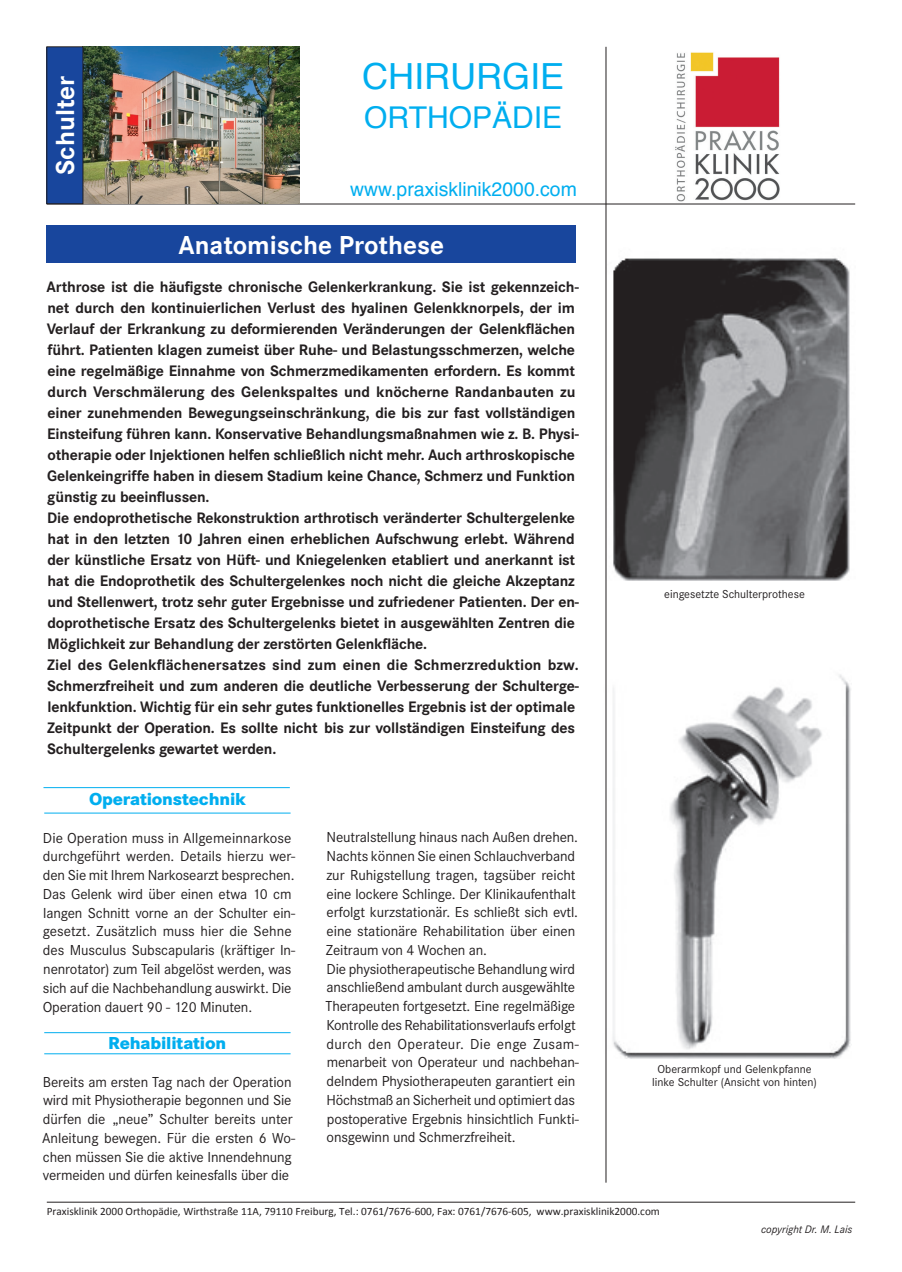
<style>
.page{position:relative;width:902px;height:1272px;background:#fff}
.page>*{position:absolute;margin:0;border:0;box-sizing:border-box;transform-origin:0 0}
.t1{font:36px "Helvetica";color:#00aeef}
.t2{font:30px "Helvetica";color:#00aeef}
.t3{font:700 27px "Corporate S";color:#fff}
.t4{font:19.35px "Helvetica";color:#00aeef}
.t5{font:800 18px "Corporate S";letter-spacing:-.01em;color:#00aeef}
.t6{font:700 15.75px/21px "Corporate S";letter-spacing:-.01em;color:#231f20}
.t7{font:15px/18.8px "Corporate S";letter-spacing:-.01em;color:#231f20}
.t8{font:12px/13.5px "Corporate S";color:#231f20;text-align:center}
.t9{font:11.25px "Calibri";color:#231f20}
.t10{font:italic 11.25px "Corporate S";color:#231f20}
</style>
<div class="page">
<div style="left:47px;top:225px;width:528px;height:38px;background:#18469d"></div>
<img style="left:606px;top:248px;width:244px;height:335px">
<img style="left:606px;top:656px;width:245px;height:402px">
<hr style="left:47px;top:1201px;width:808px;height:1px;background:#231f20">
<hr style="left:605px;top:47px;width:1px;height:1135px;background:#231f20">
<hr style="left:47px;top:204px;width:808px;height:1px;background:#231f20">
<img style="left:83px;top:47px;width:217px;height:157px">
<div style="left:47px;top:47px;width:36px;height:157px;background:#18469d"></div>
<div style="left:47px;top:47px;width:36px;height:157px;border:1px solid #231f20"></div>
<hr style="left:44px;top:812px;width:246px;height:1px;background:#00aeef">
<hr style="left:43px;top:787px;width:247px;height:1px;background:#00aeef">
<hr style="left:44px;top:1032px;width:246px;height:1px;background:#00aeef">
<hr style="left:44px;top:1053px;width:246px;height:1px;background:#00aeef">
<img style="left:675px;top:52px;width:105px;height:150px">
<h3 class="t3" style="left:50px;top:175px;width:101px;rotate:-90deg">Schulter</h3>
<h1 class="t1" style="left:362px;top:48px;width:203px">CHIRURGIE</h1>
<h2 class="t2" style="left:364px;top:94px;width:199px">ORTHOPÄDIE</h2>
<p class="t4" style="left:350px;top:174px;width:228px">www.praxisklinik2000.com</p>
<h3 class="t3" style="left:178px;top:229px;width:267px">Anatomische Prothese</h3>
<p class="t6" style="left:47px;top:276px;width:534px">Arthrose ist die häufigste chronische Gelenkerkrankung. Sie ist gekennzeich&shy;net durch den kontinuierlichen Verlust des hyalinen Gelenkknorpels, der im Verlauf der Erkrankung zu deformierenden Veränderungen der Gelenkflächen führt. Patienten klagen zumeist über Ruhe- und Belastungsschmerzen, welche eine regelmäßige Einnahme von Schmerzmedikamenten erfordern. Es kommt durch Verschmälerung des Gelenkspaltes und knöcherne Randanbauten zu einer zunehmenden Bewegungseinschränkung, die bis zur fast vollständigen Einsteifung führen kann. Konservative Behandlungsmaßnahmen wie z. B. Physi&shy;otherapie oder Injektionen helfen schließlich nicht mehr. Auch arthroskopische Gelenkeingriffe haben in diesem Stadium keine Chance, Schmerz und Funktion günstig zu beeinflussen.<br>Die endoprothetische Rekonstruktion arthrotisch veränderter Schultergelenke hat in den letzten 10 Jahren einen erheblichen Aufschwung erlebt. Während der künstliche Ersatz von Hüft- und Kniegelenken etabliert und anerkannt ist hat die Endoprothetik des Schultergelenkes noch nicht die gleiche Akzeptanz und Stellenwert, trotz sehr guter Ergebnisse und zufriedener Patienten. Der en&shy;doprothetische Ersatz des Schultergelenks bietet in ausgewählten Zentren die Möglichkeit zur Behandlung der zerstörten Gelenkfläche.<br>Ziel des Gelenkflächenersatzes sind zum einen die Schmerzreduktion bzw.<br>Schmerzfreiheit und zum anderen die deutliche Verbesserung der Schulterge&shy;lenkfunktion. Wichtig für ein sehr gutes funktionelles Ergebnis ist der optimale Zeitpunkt der Operation. Es sollte nicht bis zur vollständigen Einsteifung des Schultergelenks gewartet werden.</p>
<p class="t5" style="left:89px;top:788px;width:158px">Operationstechnik</p>
<p class="t7" style="left:43px;top:828px;width:254px">Die Operation muss in Allgemeinnarkose durchgeführt werden. Details hierzu wer&shy;den Sie mit Ihrem Narkosearzt besprechen.<br>Das Gelenk wird über einen etwa 10 cm langen Schnitt vorne an der Schulter ein&shy;gesetzt. Zusätzlich muss hier die Sehne des Musculus Subscapularis (kräftiger In&shy;nenrotator) zum Teil abgelöst werden, was sich auf die Nachbehandlung auswirkt. Die Operation dauert 90 - 120 Minuten.</p>
<p class="t5" style="left:108px;top:1032px;width:119px">Rehabilitation</p>
<p class="t7" style="left:42px;top:1072px;width:254px">Bereits am ersten Tag nach der Operation wird mit Physiotherapie begonnen und Sie dürfen die „neue” Schulter bereits unter Anleitung bewegen. Für die ersten 6 Wo&shy;chen müssen Sie die aktive Innendehnung vermeiden und dürfen keinesfalls über die</p>
<p class="t7" style="left:325px;top:828px;width:255px">Neutralstellung hinaus nach Außen drehen.<br>Nachts können Sie einen Schlauchverband zur Ruhigstellung tragen, tagsüber reicht eine lockere Schlinge. Der Klinikaufenthalt erfolgt kurzstationär. Es schließt sich evtl. eine stationäre Rehabilitation über einen Zeitraum von 4 Wochen an.<br>Die physiotherapeutische Behandlung wird anschließend ambulant durch ausgewählte Therapeuten fortgesetzt. Eine regelmäßige Kontrolle des Rehabilitationsverlaufs erfolgt durch den Operateur. Die enge Zusam&shy;menarbeit von Operateur und nachbehan&shy;delndem Physiotherapeuten garantiert ein Höchstmaß an Sicherheit und optimiert das postoperative Ergebnis hinsichtlich Funkti&shy;onsgewinn und Schmerzfreiheit.</p>
<p class="t8" style="left:664px;top:587px;width:142px">eingesetzte Schulterprothese</p>
<p class="t8" style="left:652px;top:1061px;width:166px">Oberarmkopf und Gelenkpfanne linke Schulter (Ansicht von hinten)</p>
<p class="t9" style="left:47px;top:1204px;width:614px">Praxisklinik 2000 Orthopädie, Wirthstraße 11A, 79110 Freiburg, Tel.: 0761/7676-600, Fax: 0761/7676-605, www.praxisklinik2000.com</p>
<p class="t10" style="left:761px;top:1222px;width:93px">copyright Dr. M. Lais</p>
</div>
